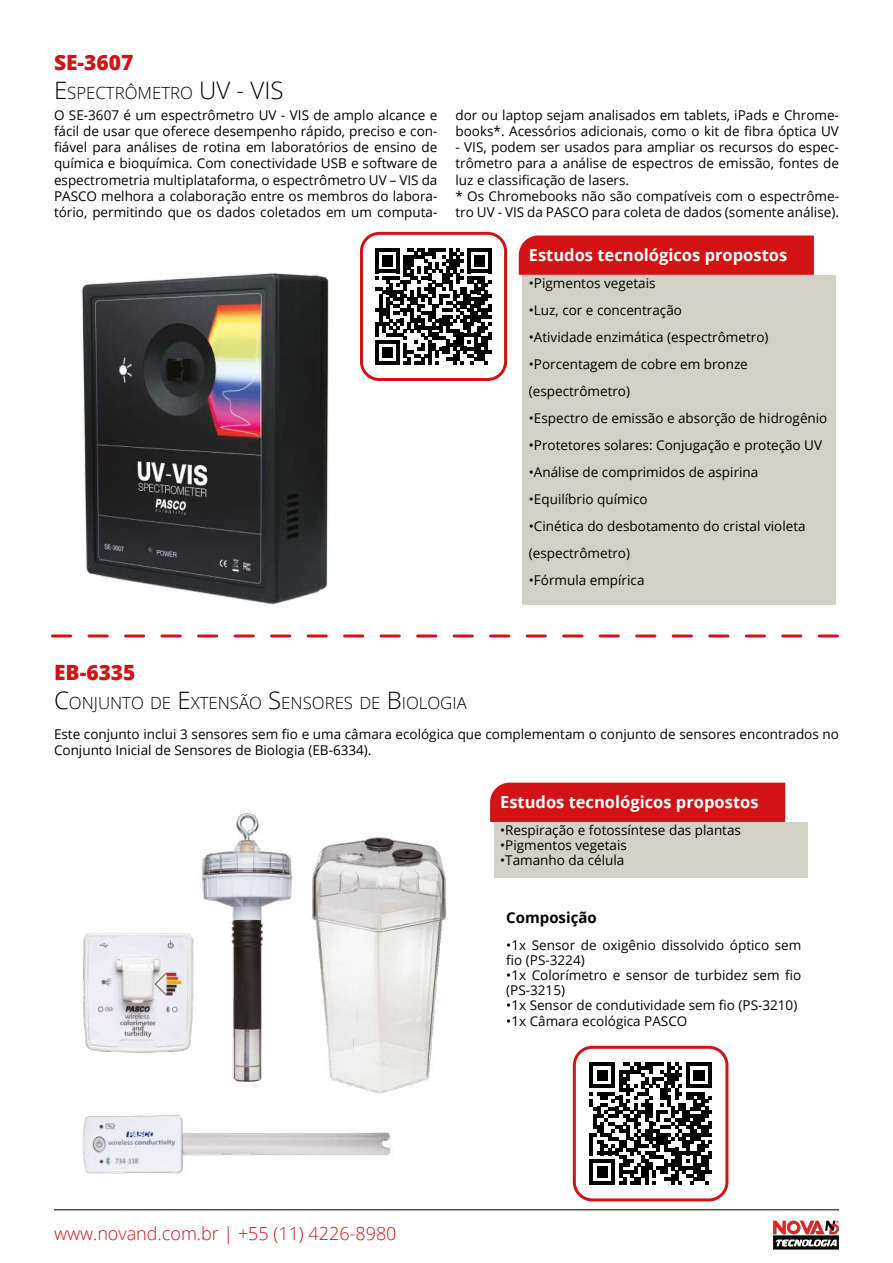
<style>
.page{position:relative;width:893px;height:1263px;background:#fff}
.page>*{position:absolute;margin:0;border:0;box-sizing:border-box;transform-origin:0 0}
.t1{font:800 21px "Open Sans";color:#d31216}
.t2{font:300 18px "Open Sans";color:#d31216}
.t3{font:300 16.8px "Open Sans";color:#000}
.t4{font:700 16.5px "Open Sans";color:#fff}
.t5{font:700 15px "Open Sans";color:#000}
.t6{font:13.5px/16.2px "Open Sans";color:#000}
.s1{font-size:24px}
</style>
<div class="page">
<svg style="left:773px;top:1220px;width:66px;height:29px"></svg>
<hr style="left:54px;top:1209px;width:785px;height:1px;background:#50514d">
<div style="left:519px;top:235px;width:295px;height:40px;background:#d31216"></div>
<div style="left:490px;top:783px;width:295px;height:39px;background:#d31216"></div>
<div style="left:522px;top:275px;width:314px;height:329px;background:#d3d1c6"></div>
<div style="left:494px;top:822px;width:313px;height:55px;background:#d3d1c6"></div>
<svg style="left:52px;top:634px;width:785px;height:3px"></svg>
<img style="left:82px;top:253px;width:285px;height:352px">
<img style="left:82px;top:812px;width:365px;height:362px">
<svg style="left:589px;top:1062px;width:123px;height:123px"></svg>
<div style="left:573px;top:1046px;width:155px;height:155px;border:3px solid #d31216;border-radius:18px"></div>
<svg style="left:375px;top:248px;width:116px;height:116px"></svg>
<div style="left:360px;top:232px;width:147px;height:149px;border:3px solid #d31216;border-radius:18px"></div>
<h1 class="t1" style="left:54px;top:46px;width:81px">SE-3607</h1>
<p class="t3" style="left:54px;top:81px;width:231px"><span class="s1">E</span> SP ECTRÔMETRO <span class="s1">UV - VI S</span></p>
<p class="t6" style="left:54px;top:106px;width:385px;text-align:justify">O SE-3607 é um espectrômetro UV - VIS de amplo alcance e fácil de usar que oferece desempenho rápido, preciso e con&shy;fiável para análises de rotina em laboratórios de ensino de química e bioquímica. Com conectividade USB e software de espectrometria multiplataforma, o espectrômetro UV – VIS da PASCO melhora a colaboração entre os membros do labora&shy;tório, permitindo que os dados coletados em um computa-</p>
<p class="t6" style="left:455px;top:106px;width:385px">dor ou laptop sejam analisados em tablets, iPads e Chrome&shy;books*. Acessórios adicionais, como o kit de fibra óptica UV</p>
<p class="t6" style="left:455px;top:139px;width:385px">- VIS, podem ser usados para ampliar os recursos do espec&shy;trômetro para a análise de espectros de emissão, fontes de luz e classificação de lasers.<br>* Os Chromebooks não são compatíveis com o espectrôme&shy;tro UV - VIS da PASCO para coleta de dados (somente análise).</p>
<h1 class="t1" style="left:54px;top:657px;width:83px">EB-6335</h1>
<p class="t3" style="left:54px;top:691px;width:414px"><span class="s1">C</span>ONJUNTO DE <span class="s1">E</span>XTENSÃO <span class="s1">S</span>ENSORES DE <span class="s1">B</span>IOLOGIA</p>
<p class="t4" style="left:529px;top:243px;width:260px">Estudos tecnológicos propostos</p>
<p class="t6" style="left:529px;top:274px;width:128px">•Pigmentos vegetais</p>
<p class="t6" style="left:529px;top:301px;width:155px">•Luz, cor e concentração</p>
<p class="t6" style="left:529px;top:328px;width:241px">•Atividade enzimática (espectrômetro)</p>
<p class="t6" style="left:529px;top:350px;width:221px;line-height:27px">•Porcentagem de cobre em bronze (espectrômetro)</p>
<p class="t6" style="left:529px;top:409px;width:300px">•Espectro de emissão e absorção de hidrogênio</p>
<p class="t6" style="left:529px;top:436px;width:295px">•Protetores solares: Conjugação e proteção UV</p>
<p class="t6" style="left:529px;top:463px;width:231px">•Análise de comprimidos de aspirina</p>
<p class="t6" style="left:529px;top:490px;width:120px">•Equilíbrio químico</p>
<p class="t6" style="left:529px;top:512px;width:278px;line-height:27px">•Cinética do desbotamento do cristal violeta (espectrômetro)</p>
<p class="t6" style="left:529px;top:571px;width:117px">•Fórmula empírica</p>
<p class="t6" style="left:54px;top:725px;width:786px">Este conjunto inclui 3 sensores sem fio e uma câmara ecológica que complementam o conjunto de sensores encontrados no<br>Conjunto Inicial de Sensores de Biologia (EB-6334).</p>
<p class="t4" style="left:500px;top:790px;width:260px">Estudos tecnológicos propostos</p>
<p class="t6" style="left:500px;top:822px;width:242px">•Respiração e fotossíntese das plantas</p>
<p class="t6" style="left:500px;top:837px;width:128px">•Pigmentos vegetais</p>
<p class="t6" style="left:500px;top:852px;width:126px">•Tamanho da célula</p>
<h2 class="t2" style="left:54px;top:1221px;width:344px">www.novand.com.br | +55 (11) 4226-8980</h2>
<p class="t5" style="left:506px;top:907px;width:92px">Composição</p>
<p class="t6" style="left:506px;top:937px;width:297px;line-height:15px">•1x Sensor de oxigênio dissolvido óptico sem fio (PS-3224)</p>
<p class="t6" style="left:506px;top:967px;width:297px;line-height:15px">•1x Colorímetro e sensor de turbidez sem fio (PS-3215)</p>
<p class="t6" style="left:506px;top:997px;width:293px">•1x Sensor de condutividade sem fio (PS-3210)</p>
<p class="t6" style="left:506px;top:1013px;width:183px">•1x Câmara ecológica PASCO</p>
</div>
